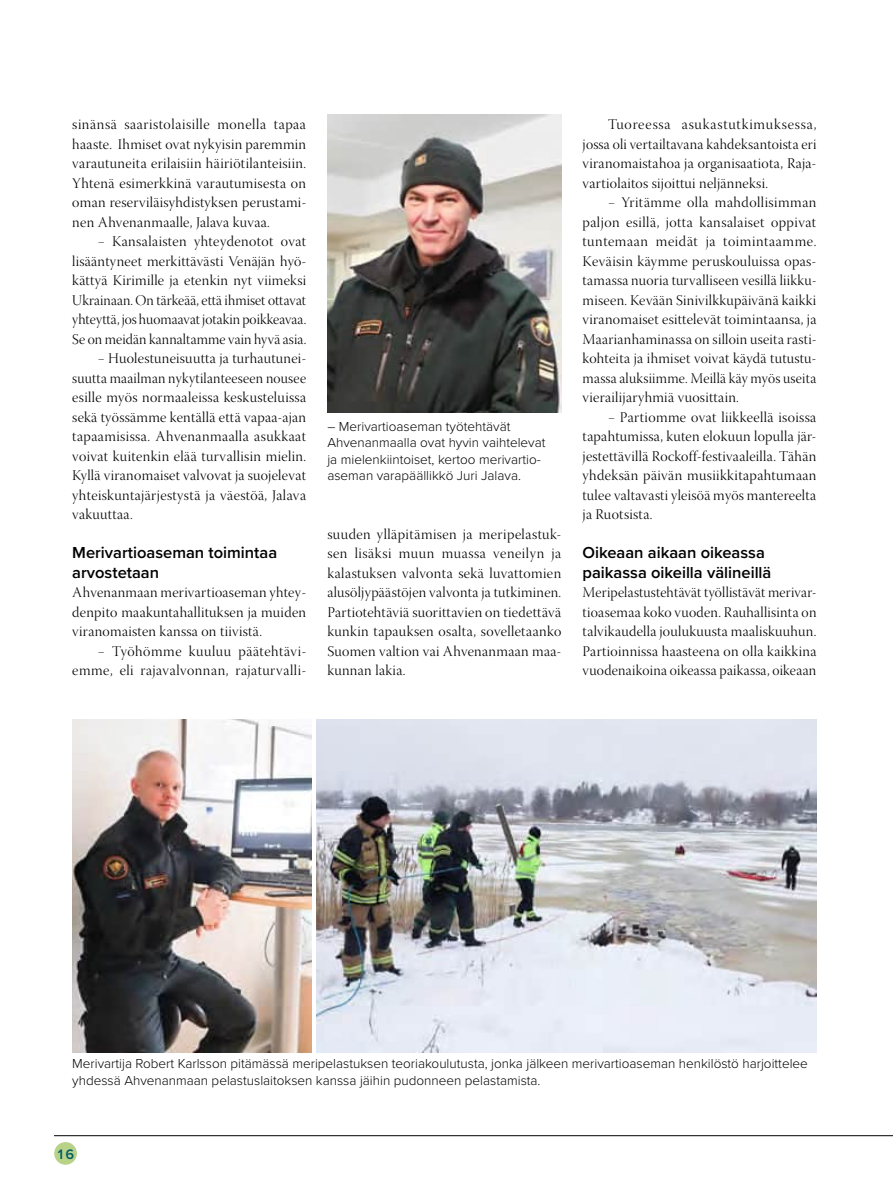
<style>
.page{position:relative;width:893px;height:1191px;background:#fff}
.page>*{position:absolute;margin:0;border:0;box-sizing:border-box;transform-origin:0 0}
.t1{font:600 16.5px/19.5px "Proxima Nova";color:#000}
.Leipis{font:14.7px/19.5px "Warnock Pro Light Disp";letter-spacing:.02em;color:#000;text-align:justify}
.Leipis_ei_sisennysta{font:14.7px/19.5px "Warnock Pro Light Disp";letter-spacing:.02em;color:#000;text-align:justify}
.t2{font:600 14.25px "Proxima Nova";color:#005b67}
.kuvateksti{font:300 13.5px/16.5px "Proxima Nova";color:#000}
</style>
<div class="page">
<hr style="left:54px;top:1135px;width:839px;height:1px;background:#000">
<div style="left:54px;top:1142px;width:23px;height:22px;background:#b8d288;border-radius:50%"></div>
<img style="left:327px;top:115px;width:234px;height:297px">
<img style="left:72px;top:719px;width:239px;height:333px">
<img style="left:317px;top:719px;width:499px;height:333px">
<p class="Leipis" style="left:72px;top:116px;width:235px">sinänsä saaristolaisille monella tapaa haaste. Ihmiset ovat nykyisin paremmin varautuneita erilaisiin häiriötilanteisiin.<br>Yhtenä esimerkkinä varautumisesta on oman reserviläisyhdistyksen perustami&shy;nen Ahvenanmaalle, Jalava kuvaa.</p>
<p class="Leipis" style="left:72px;top:233px;width:235px;text-indent:26px">− Kansalaisten yhteydenotot ovat lisääntyneet merkittävästi Venäjän hyö&shy;kättyä Kirimille ja etenkin nyt viimeksi Ukrainaan. On tärkeää, että ihmiset ottavat yhteyttä, jos huomaavat jotakin poikkeavaa.<br>Se on meidän kannaltamme vain hyvä asia.</p>
<p class="Leipis" style="left:72px;top:350px;width:235px;text-indent:26px">− Huolestuneisuutta ja turhautunei&shy;suutta maailman nykytilanteeseen nousee esille myös normaaleissa keskusteluissa sekä työssämme kentällä että vapaa-ajan tapaamisissa. Ahvenanmaalla asukkaat voivat kuitenkin elää turvallisin mielin.<br>Kyllä viranomaiset valvovat ja suojelevat yhteiskuntajärjestystä ja väestöä, Jalava vakuuttaa.</p>
<h1 class="t1" style="left:72px;top:542px;width:206px">Merivartioaseman toimintaa arvostetaan</h1>
<p class="Leipis_ei_sisennysta" style="left:72px;top:584px;width:235px">Ahvenanmaan merivartioaseman yhtey&shy;denpito maakuntahallituksen ja muiden viranomaisten kanssa on tiivistä.</p>
<p class="Leipis" style="left:72px;top:642px;width:235px;text-align:right">− Työhömme kuuluu päätehtävi&shy;emme, eli rajavalvonnan, rajaturvalli-</p>
<p class="kuvateksti" style="left:327px;top:417px;width:220px">– Merivartioaseman työtehtävät Ahvenanmaalla ovat hyvin vaihtelevat ja mielenkiintoiset, kertoo merivartio&shy;aseman varapäällikkö Juri Jalava.</p>
<p class="Leipis" style="left:327px;top:525px;width:235px">suuden ylläpitämisen ja meripelastuk&shy;sen lisäksi muun muassa veneilyn ja kalastuksen valvonta sekä luvattomien alusöljypäästöjen valvonta ja tutkiminen.<br>Partiotehtäviä suorittavien on tiedettävä kunkin tapauksen osalta, sovelletaanko Suomen valtion vai Ahvenanmaan maa&shy;kunnan lakia.</p>
<p class="Leipis" style="left:583px;top:116px;width:235px;text-indent:26px">Tuoreessa asukastutkimuksessa, jossa oli vertailtavana kahdeksantoista eri viranomaistahoa ja organisaatiota, Raja&shy;vartiolaitos sijoittui neljänneksi.</p>
<p class="Leipis" style="left:583px;top:194px;width:235px;text-indent:26px">− Yritämme olla mahdollisimman paljon esillä, jotta kansalaiset oppivat tuntemaan meidät ja toimintaamme.<br>Keväisin käymme peruskouluissa opas&shy;tamassa nuoria turvalliseen vesillä liikku&shy;miseen. Kevään Sinivilkkupäivänä kaikki viranomaiset esittelevät toimintaansa, ja Maarianhaminassa on silloin useita rasti&shy;kohteita ja ihmiset voivat käydä tutustu&shy;massa aluksiimme. Meillä käy myös useita vierailijaryhmiä vuosittain.</p>
<p class="Leipis" style="left:583px;top:408px;width:235px;text-indent:26px">− Partiomme ovat liikkeellä isoissa tapahtumissa, kuten elokuun lopulla jär&shy;jestettävillä Rockoff-festivaaleilla. Tähän yhdeksän päivän musiikkitapahtumaan tulee valtavasti yleisöä myös mantereelta ja Ruotsista.</p>
<h2 class="t1" style="left:583px;top:542px;width:190px">Oikeaan aikaan oikeassa paikassa oikeilla välineillä</h2>
<p class="Leipis_ei_sisennysta" style="left:583px;top:584px;width:235px">Meripelastustehtävät työllistävät merivar&shy;tioasemaa koko vuoden. Rauhallisinta on talvikaudella joulukuusta maaliskuuhun.<br>Partioinnissa haasteena on olla kaikkina vuodenaikoina oikeassa paikassa, oikeaan</p>
<p class="kuvateksti" style="left:72px;top:1055px;width:737px">Merivartija Robert Karlsson pitämässä meripelastuksen teoriakoulutusta, jonka jälkeen merivartioaseman henkilöstö harjoittelee yhdessä Ahvenanmaan pelastuslaitoksen kanssa jäihin pudonneen pelastamista.</p>
<p class="t2" style="left:57px;top:1143px;width:19px">16</p>
</div>
